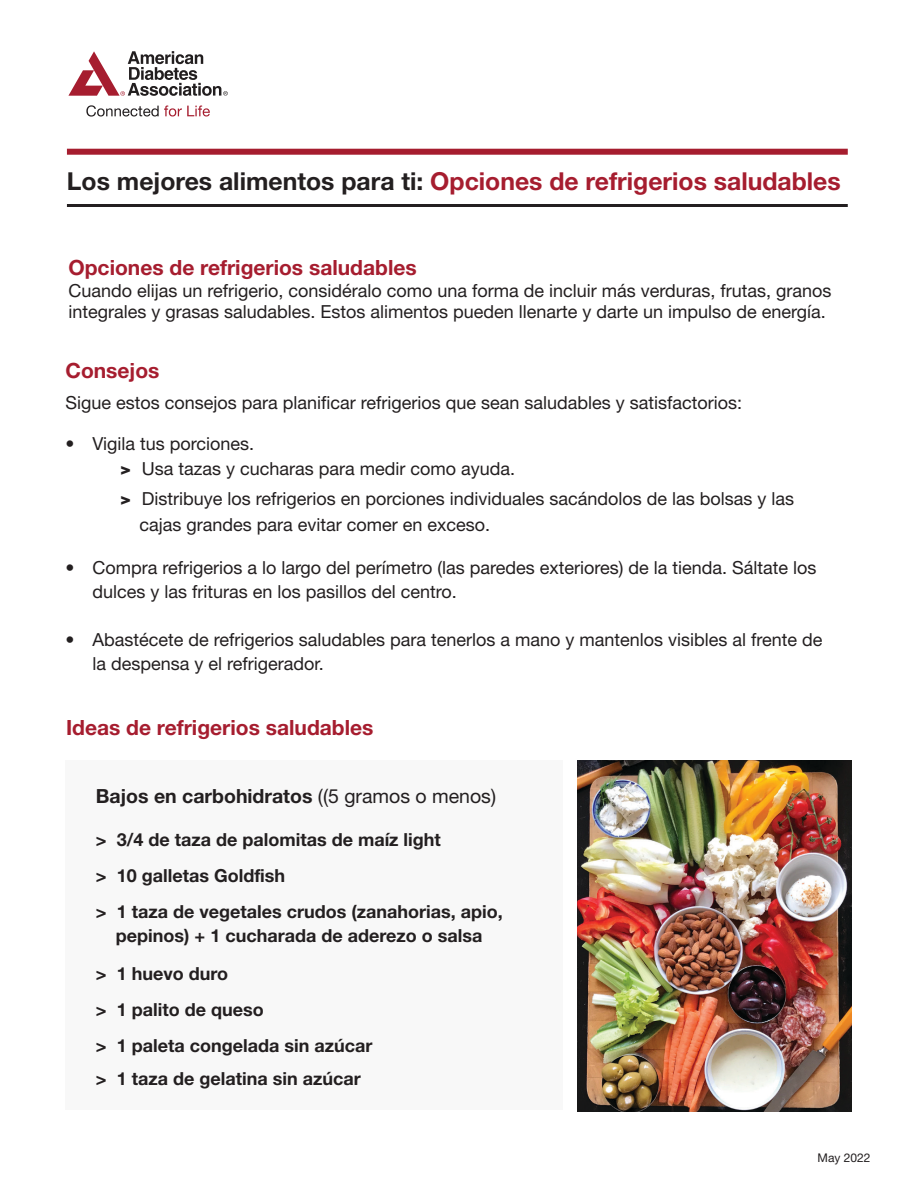
<style>
.page{position:relative;width:918px;height:1188px;background:#fff}
.page>*{position:absolute;margin:0;border:0;box-sizing:border-box;transform-origin:0 0}
.t1{font:700 24.75px "Helvetica Neue LT Pro";color:#a61d2f}
.t2{font:700 21px "Helvetica Neue LT Pro";color:#a61d2f}
.t3{font:700 19.5px "Helvetica Neue LT Pro";color:#231f20}
.t4{font:18px/24px "Helvetica Neue LT Pro";color:#231f20}
.t5{font:700 18px/24px "Helvetica Neue LT Pro";color:#231f20;text-align:center}
.t6{font:12px "Helvetica Neue LT Pro";color:#231f20}
.s1{color:#231f20}
.s2{font-family:"Futura Std";font-weight:700}
.s3{font-weight:400}
</style>
<div class="page">
<div style="left:65px;top:760px;width:498px;height:350px;background:#f8f8f8"></div>
<hr style="left:67px;top:204px;width:781px;height:3px;background:#231f20">
<div style="left:67px;top:149px;width:781px;height:6px;background:#a61d2f"></div>
<svg style="left:68px;top:51px;width:160px;height:45px"></svg>
<svg style="left:86px;top:105px;width:124px;height:12px"></svg>
<img style="left:577px;top:760px;width:275px;height:351px">
<p class="t1" style="left:67px;top:165px;width:775px"><span class="s1">Los mejores alimentos para ti:</span> Opciones de refrigerios saludables</p>
<p class="t2" style="left:68px;top:255px;width:350px">Opciones de refrigerios saludables</p>
<p class="t4" style="left:68px;top:279px;width:765px;line-height:21.6px">Cuando elijas un refrigerio, considéralo como una forma de incluir más verduras, frutas, granos integrales y grasas saludables. Estos alimentos pueden llenarte y darte un impulso de energía.</p>
<p class="t2" style="left:65px;top:357px;width:96px">Consejos</p>
<p class="t4" style="left:65px;top:390px;width:678px">Sigue estos consejos para planificar refrigerios que sean saludables y satisfactorios:</p>
<p class="t4" style="left:65px;top:431px;width:190px">• Vigila tus porciones.</p>
<p class="t4" style="left:119px;top:456px;width:397px"><span class="s2">&gt;</span> Usa tazas y cucharas para medir como ayuda.</p>
<p class="t4" style="left:139px;top:486px;width:656px;line-height:25.5px;text-indent:-20px"><span class="s2">&gt;</span> Distribuye los refrigerios en porciones individuales sacándolos de las bolsas y las cajas grandes para evitar comer en exceso.</p>
<p class="t4" style="left:92px;top:555px;width:726px;text-indent:-27px">• Compra refrigerios a lo largo del perímetro (las paredes exteriores) de la tienda. Sáltate los dulces y las frituras en los pasillos del centro.</p>
<p class="t4" style="left:92px;top:627px;width:732px;text-indent:-27px">• Abastécete de refrigerios saludables para tenerlos a mano y mantenlos visibles al frente de la despensa y el refrigerador.</p>
<p class="t2" style="left:66px;top:715px;width:309px">Ideas de refrigerios saludables</p>
<p class="t3" style="left:96px;top:784px;width:402px">Bajos en carbohidratos <span class="s3">((5 gramos o menos)</span></p>
<p class="t5" style="left:96px;top:828px;width:347px">&gt; 3/4 de taza de palomitas de maíz light</p>
<p class="t5" style="left:96px;top:864px;width:191px">&gt; 10 galletas Goldfish</p>
<p class="t5" style="left:96px;top:900px;width:408px">&gt; 1 taza de vegetales crudos (zanahorias, apio, pepinos) + 1 cucharada de aderezo o salsa</p>
<p class="t5" style="left:96px;top:961px;width:134px">&gt; 1 huevo duro</p>
<p class="t5" style="left:96px;top:997px;width:169px">&gt; 1 palito de queso</p>
<p class="t5" style="left:96px;top:1033px;width:278px">&gt; 1 paleta congelada sin azúcar</p>
<p class="t5" style="left:96px;top:1066px;width:266px">&gt; 1 taza de gelatina sin azúcar</p>
<p class="t6" style="left:818px;top:1150px;width:54px">May 2022</p>
</div>
